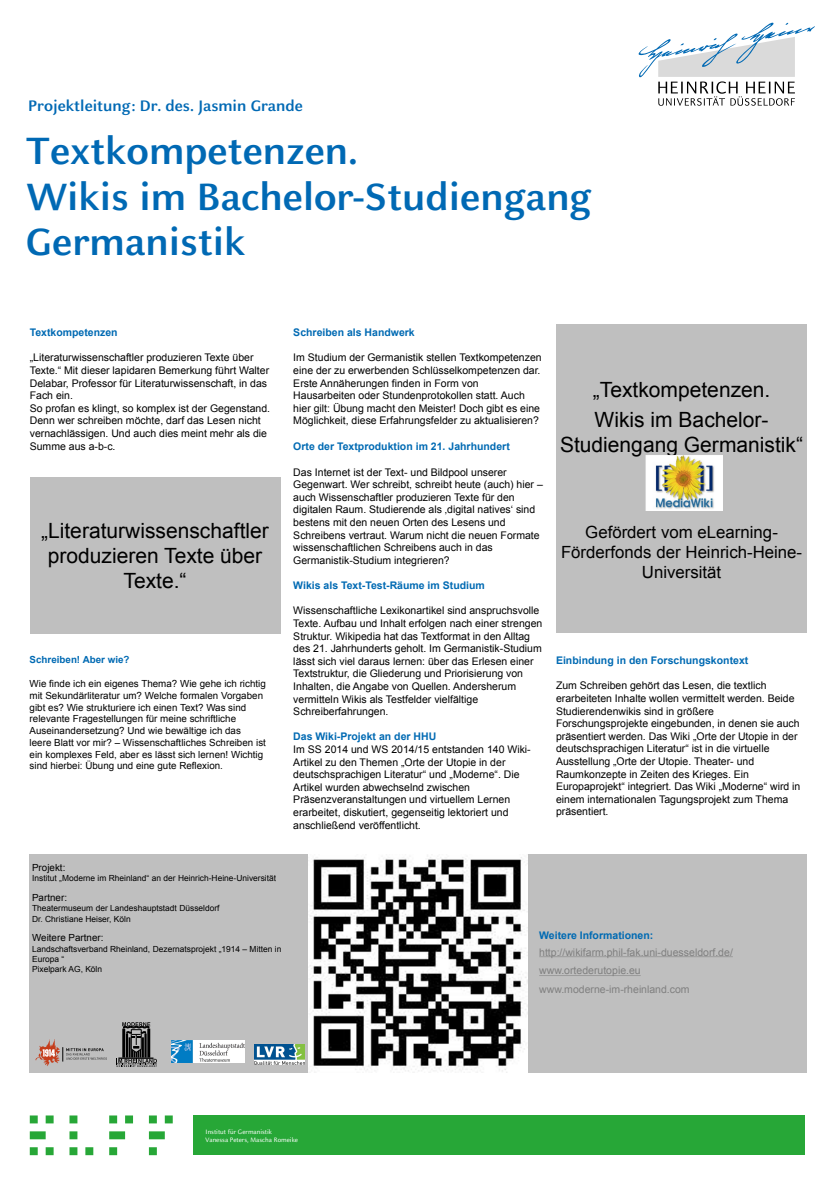
<style>
.page{position:relative;width:835px;height:1180px;background:#fff}
.page>*{position:absolute;margin:0;border:0;box-sizing:border-box;transform-origin:0 0}
.t1{font:700 42px/45.5px "HHU Celeste Sans";color:#0069b4}
.t2{font:21px/25.2px "Arial";color:#000;text-align:center}
.t3{font:16.8px/20.2px "Arial";color:#000;text-align:center}
.t4{font:700 16.8px "HHU Celeste Sans";color:#0069b4}
.t5{font:10.5px/12.6px "Arial";color:#000}
.t6{font:700 10.5px "Arial";color:#006ab3}
.t7{font:10.5px/18.9px "Arial";color:#7f7f7f}
.t8{font:10.5px "Arial";color:#808080}
.t9{font:9.8px/11.8px "Arial";color:#000}
.t10{font:700 9.8px "Arial";color:#006ab3}
.t11{font:8.4px/10.1px "Arial";color:#000}
.t12{font:7px/7.7px "HHU Celeste Sans";color:#fff}
</style>
<div class="page">
<div style="left:30px;top:477px;width:250px;height:156px;background:#bfbfbf"></div>
<div style="left:556px;top:325px;width:250px;height:308px;background:#bfbfbf"></div>
<div style="left:30px;top:854px;width:776px;height:218px;background:#bfbfbf"></div>
<img style="left:309px;top:854px;width:218px;height:218px">
<svg style="left:116px;top:1022px;width:41px;height:45px"></svg>
<img style="left:171px;top:1040px;width:74px;height:22px">
<svg style="left:36px;top:1039px;width:71px;height:27px"></svg>
<svg style="left:539px;top:956px;width:193px;height:1px"></svg>
<svg style="left:539px;top:975px;width:101px;height:1px"></svg>
<img style="left:254px;top:1044px;width:50px;height:20px">
<img style="left:645px;top:456px;width:77px;height:54px">
<svg style="left:638px;top:22px;width:177px;height:84px"></svg>
<div style="left:193px;top:1115px;width:612px;height:40px;background:#27a737"></div>
<svg style="left:30px;top:1115px;width:143px;height:40px"></svg>
<h3 class="t4" style="left:28px;top:94px;width:276px">Projektleitung: Dr. des. Jasmin Grande</h3>
<h1 class="t1" style="left:26px;top:127px;width:567px">Textkompetenzen.<br>Wikis im Bachelor-Studiengang<br>Germanistik</h1>
<p class="t6" style="left:30px;top:325px;width:89px">Textkompetenzen</p>
<p class="t5" style="left:30px;top:351px;width:242px">„Literaturwissenschaftler produzieren Texte über Texte.“ Mit dieser lapidaren Bemerkung führt Walter Delabar, Professor für Literaturwissenschaft, in das Fach ein.<br>So profan es klingt, so komplex ist der Gegenstand.<br>Denn wer schreiben möchte, darf das Lesen nicht vernachlässigen. Und auch dies meint mehr als die Summe aus a-b-c.</p>
<h2 class="t2" style="left:41px;top:518px;width:229px">„Literaturwissenschaftler produzieren Texte über<br>Texte.“</h2>
<p class="t10" style="left:30px;top:653px;width:101px">Schreiben! Aber wie?</p>
<p class="t9" style="left:30px;top:678px;width:238px">Wie finde ich ein eigenes Thema? Wie gehe ich richtig mit Sekundärliteratur um? Welche formalen Vorgaben gibt es? Wie strukturiere ich einen Text? Was sind relevante Fragestellungen für meine schriftliche Auseinandersetzung? Und wie bewältige ich das<br>leere Blatt vor mir? – Wissenschaftliches Schreiben ist ein komplexes Feld, aber es lässt sich lernen! Wichtig sind hierbei: Übung und eine gute Reflexion.</p>
<p class="t6" style="left:293px;top:325px;width:123px">Schreiben als Handwerk</p>
<p class="t5" style="left:293px;top:351px;width:250px">Im Studium der Germanistik stellen Textkompetenzen eine der zu erwerbenden Schlüsselkompetenzen dar.<br>Erste Annäherungen finden in Form von Hausarbeiten oder Stundenprotokollen statt. Auch hier gilt: Übung macht den Meister! Doch gibt es eine Möglichkeit, diese Erfahrungsfelder zu aktualisieren?</p>
<p class="t6" style="left:293px;top:440px;width:218px">Orte der Textproduktion im 21. Jahrhundert</p>
<p class="t5" style="left:293px;top:466px;width:251px">Das Internet ist der Text- und Bildpool unserer Gegenwart. Wer schreibt, schreibt heute (auch) hier – auch Wissenschaftler produzieren Texte für den digitalen Raum. Studierende als ‚digital natives‘ sind bestens mit den neuen Orten des Lesens und Schreibens vertraut. Warum nicht die neuen Formate wissenschaftlichen Schreibens auch in das Germanistik-Studium integrieren?</p>
<p class="t6" style="left:293px;top:578px;width:193px">Wikis als Text-Test-Räume im Studium</p>
<p class="t5" style="left:293px;top:604px;width:250px">Wissenschaftliche Lexikonartikel sind anspruchsvolle Texte. Aufbau und Inhalt erfolgen nach einer strengen Struktur. Wikipedia hat das Textformat in den Alltag des 21. Jahrhunderts geholt. Im Germanistik-Studium lässt sich viel daraus lernen: über das Erlesen einer Textstruktur, die Gliederung und Priorisierung von Inhalten, die Angabe von Quellen. Andersherum vermitteln Wikis als Testfelder vielfältige Schreiberfahrungen.</p>
<p class="t6" style="left:293px;top:729px;width:144px">Das Wiki-Projekt an der HHU</p>
<p class="t5" style="left:293px;top:743px;width:239px">Im SS 2014 und WS 2014/15 entstanden 140 Wiki-Artikel zu den Themen „Orte der Utopie in der deutschsprachigen Literatur“ und „Moderne“. Die Artikel wurden abwechselnd zwischen Präsenzveranstaltungen und virtuellem Lernen erarbeitet, diskutiert, gegenseitig lektoriert und anschließend veröffentlicht.</p>
<h2 class="t2" style="left:592px;top:374px;width:179px;line-height:30.2px;text-align:left">„Textkompetenzen.<br>Wikis im Bachelor-</h2>
<h2 class="t2" style="left:560px;top:432px;width:244px">Studiengang Germanistik“</h2>
<h3 class="t3" style="left:561px;top:522px;width:243px">Gefördert vom eLearning-<br>Förderfonds der Heinrich-Heine-<br>Universität</h3>
<p class="t6" style="left:556px;top:653px;width:194px">Einbindung in den Forschungskontext</p>
<p class="t5" style="left:556px;top:679px;width:246px">Zum Schreiben gehört das Lesen, die textlich erarbeiteten Inhalte wollen vermittelt werden. Beide Studierendenwikis sind in größere Forschungsprojekte eingebunden, in denen sie auch präsentiert werden. Das Wiki „Orte der Utopie in der deutschsprachigen Literatur“ ist in die virtuelle Ausstellung „Orte der Utopie. Theater- und Raumkonzepte in Zeiten des Krieges. Ein Europaprojekt“ integriert. Das Wiki „Moderne“ wird in einem internationalen Tagungsprojekt zum Thema präsentiert.</p>
<p class="t9" style="left:32px;top:861px;width:35px">Projekt:</p>
<p class="t11" style="left:32px;top:873px;width:245px">Institut „Moderne im Rheinland“ an der Heinrich-Heine-Universität</p>
<p class="t9" style="left:32px;top:892px;width:36px">Partner:</p>
<p class="t11" style="left:32px;top:903px;width:189px">Theatermuseum der Landeshauptstadt Düsseldorf<br>Dr. Christiane Heiser, Köln</p>
<p class="t9" style="left:32px;top:932px;width:73px">Weitere Partner:</p>
<p class="t11" style="left:32px;top:944px;width:251px">Landschaftsverband Rheinland, Dezernatsprojekt „1914 – Mitten in<br>Europa “<br>Pixelpark AG, Köln</p>
<p class="t6" style="left:539px;top:928px;width:116px">Weitere Informationen:</p>
<p class="t7" style="left:539px;top:942px;width:195px">http://wikifarm.phil-fak.uni-duesseldorf.de/ www.ortederutopie.eu</p>
<p class="t8" style="left:539px;top:982px;width:152px">www.moderne-im-rheinland.com</p>
<p class="t12" style="left:205px;top:1127px;width:94px">Institut für Germanistik<br>Vanessa Peters, Mascha Romeike</p>
</div>
